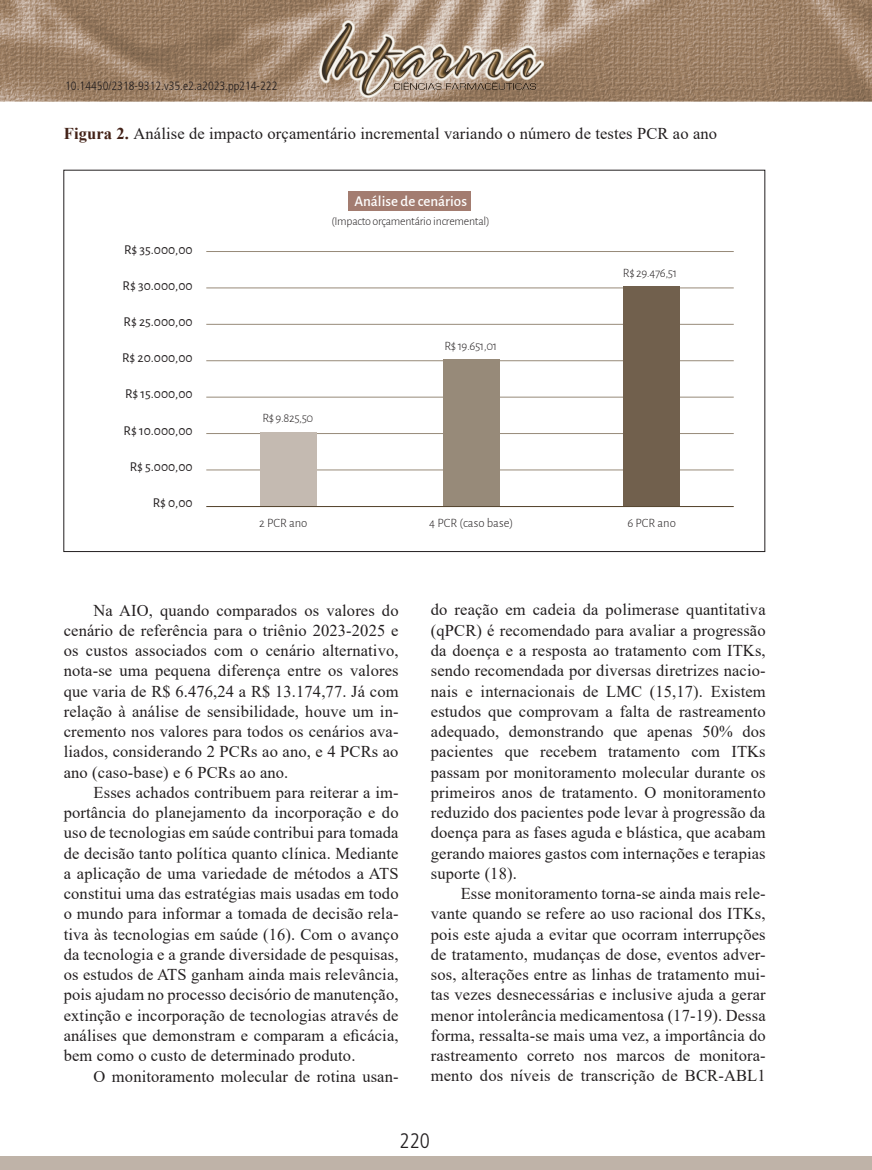
<style>
.page{position:relative;width:872px;height:1170px;background:#fff}
.page>*{position:absolute;margin:0;border:0;box-sizing:border-box;transform-origin:0 0}
.t1{font:300 condensed 21px "Frutiger LT Std";color:#231f20}
.t2{font:16.5px/20.2px "Times New Roman";letter-spacing:.01em;color:#231f20;text-align:justify}
.t3{font:500 15px "Alegreya Sans";color:#fff}
.t4{font:13.5px "Alegreya Sans";color:#231f20}
.t5{font:300 12.75px "Alegreya Sans";letter-spacing:-.01em;color:#231f20}
.t6{font:300 condensed 12px "Frutiger LT Std";color:#231f20}
.t7{font:300 12px "Alegreya Sans";letter-spacing:-.02em;color:#231f20}
.s1{font-weight:700;color:#432218}
</style>
<div class="page">
<img style="left:0;top:0;width:871px;height:101px">
<div style="left:0;top:1155px;width:872px;height:14px;background:#bfb3a8"></div>
<img style="left:319px;top:20px;width:225px;height:77px">
<hr style="left:206px;top:469px;width:527px;height:1px;background:#978a79">
<hr style="left:206px;top:397px;width:527px;height:1px;background:#978a79">
<hr style="left:206px;top:324px;width:527px;height:1px;background:#978a79">
<hr style="left:206px;top:433px;width:527px;height:1px;background:#978a79">
<hr style="left:206px;top:360px;width:527px;height:1px;background:#978a79">
<hr style="left:206px;top:287px;width:527px;height:1px;background:#978a79">
<hr style="left:206px;top:251px;width:527px;height:1px;background:#978a79">
<hr style="left:206px;top:506px;width:527px;height:1px;background:#503f28">
<div style="left:623px;top:286px;width:56px;height:220px;background:#71604d"></div>
<div style="left:443px;top:360px;width:57px;height:146px;background:#978a79"></div>
<div style="left:260px;top:432px;width:57px;height:74px;background:#c4bab1"></div>
<div style="left:348px;top:191px;width:123px;height:20px;background:#a37c70"></div>
<p class="t6" style="left:65px;top:79px;width:214px">10.14450/2318-9312.v35.e2.a2023.pp214-222</p>
<p class="t2" style="left:64px;top:123px;width:655px"><span class="s1">Figura 2.</span> Análise de impacto orçamentário incremental variando o número de testes PCR ao ano</p>
<p class="t4" style="left:124px;top:240px;width:70px">R$ 35.000,00</p>
<p class="t4" style="left:123px;top:276px;width:72px">R$ 30.000,00</p>
<p class="t4" style="left:123px;top:312px;width:71px">R$ 25.000,00</p>
<p class="t4" style="left:122px;top:348px;width:72px">R$ 20.000,00</p>
<p class="t4" style="left:125px;top:385px;width:69px">R$ 15.000,00</p>
<p class="t4" style="left:124px;top:421px;width:71px">R$ 10.000,00</p>
<p class="t4" style="left:130px;top:457px;width:64px">R$ 5.000,00</p>
<p class="t4" style="left:153px;top:493px;width:41px">R$ 0,00</p>
<p class="t3" style="left:354px;top:191px;width:114px">Análise de cenários</p>
<p class="t7" style="left:331px;top:213px;width:160px">(Impacto orçamentário incremental)</p>
<p class="t5" style="left:262px;top:410px;width:53px">R$ 9.825,50</p>
<p class="t5" style="left:444px;top:337px;width:54px">R$ 19.651,01</p>
<p class="t5" style="left:623px;top:265px;width:56px">R$ 29.476,51</p>
<p class="t5" style="left:259px;top:514px;width:50px">2 PCR ano</p>
<p class="t5" style="left:429px;top:514px;width:86px">4 PCR (caso base)</p>
<p class="t5" style="left:627px;top:514px;width:50px">6 PCR ano</p>
<p class="t2" style="left:64px;top:599px;width:336px;text-indent:30px">Na AIO, quando comparados os valores do cenário de referência para o triênio 2023-2025 e os custos associados com o cenário alternativo, nota-se uma pequena diferença entre os valores que varia de R$ 6.476,24 a R$ 13.174,77. Já com relação à análise de sensibilidade, houve um in&shy;cremento nos valores para todos os cenários ava&shy;liados, considerando 2 PCRs ao ano, e 4 PCRs ao ano (caso-base) e 6 PCRs ao ano.</p>
<p class="t2" style="left:64px;top:781px;width:336px;text-indent:30px">Esses achados contribuem para reiterar a im&shy;portância do planejamento da incorporação e do uso de tecnologias em saúde contribui para tomada de decisão tanto política quanto clínica. Mediante a aplicação de uma variedade de métodos a ATS constitui uma das estratégias mais usadas em todo o mundo para informar a tomada de decisão rela&shy;tiva às tecnologias em saúde (16). Com o avanço da tecnologia e a grande diversidade de pesquisas, os estudos de ATS ganham ainda mais relevância, pois ajudam no processo decisório de manutenção, extinção e incorporação de tecnologias através de análises que demonstram e comparam a eficácia, bem como o custo de determinado produto.</p>
<p class="t2" style="left:94px;top:1065px;width:306px">O monitoramento molecular de rotina usan-</p>
<p class="t2" style="left:431px;top:599px;width:336px">do reação em cadeia da polimerase quantitativa (qPCR) é recomendado para avaliar a progressão da doença e a resposta ao tratamento com ITKs, sendo recomendada por diversas diretrizes nacio&shy;nais e internacionais de LMC (15,17). Existem estudos que comprovam a falta de rastreamento adequado, demonstrando que apenas 50% dos pacientes que recebem tratamento com ITKs passam por monitoramento molecular durante os primeiros anos de tratamento. O monitoramento reduzido dos pacientes pode levar à progressão da doença para as fases aguda e blástica, que acabam gerando maiores gastos com internações e terapias suporte (18).</p>
<p class="t2" style="left:431px;top:882px;width:336px;text-indent:30px">Esse monitoramento torna-se ainda mais rele&shy;vante quando se refere ao uso racional dos ITKs, pois este ajuda a evitar que ocorram interrupções de tratamento, mudanças de dose, eventos adver&shy;sos, alterações entre as linhas de tratamento mui&shy;tas vezes desnecessárias e inclusive ajuda a gerar menor intolerância medicamentosa (17-19). Dessa forma, ressalta-se mais uma vez, a importância do rastreamento correto nos marcos de monitora&shy;mento dos níveis de transcrição de BCR-ABL1</p>
<p class="t1" style="left:399px;top:1128px;width:32px">220</p>
</div>
